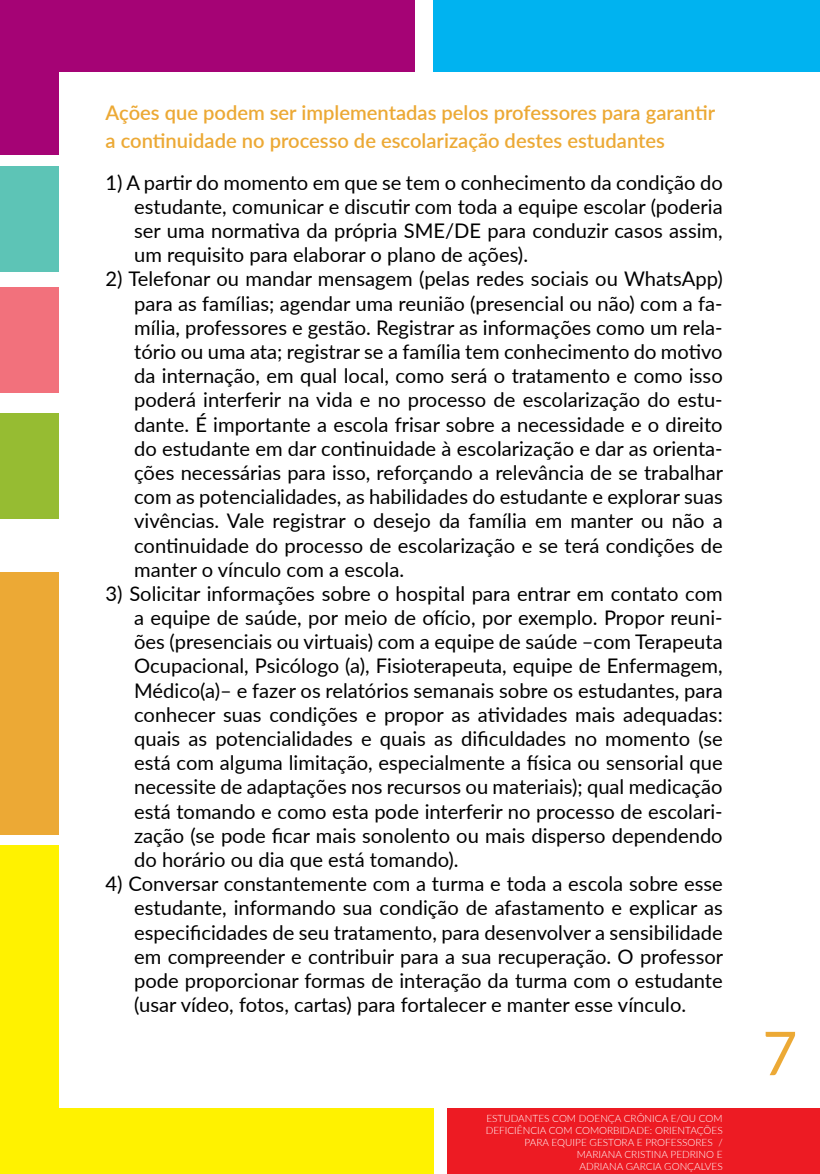
<style>
.page{position:relative;width:820px;height:1174px;background:#fff}
.page>*{position:absolute;margin:0;border:0;box-sizing:border-box;transform-origin:0 0}
.t1{font:60.4px "Lato";color:#eca935}
.t2{font:20.2px/24.2px "Lato";color:#000;text-align:justify}
.t3{font:600 20.2px/28.2px "Lato";color:#eca935}
.t4{font:300 10px/12px "Lato";color:#fff;text-align:right}
</style>
<div class="page">
<div style="left:0;top:845px;width:433px;height:328px;background:#fff200"></div>
<div style="left:447px;top:856px;width:372px;height:317px;background:#ed1b23"></div>
<div style="left:0;top:572px;width:414px;height:262px;background:#eca935"></div>
<div style="left:0;top:287px;width:819px;height:105px;background:#f2717c"></div>
<div style="left:0;top:166px;width:819px;height:105px;background:#5dc4b6"></div>
<div style="left:0;top:413px;width:819px;height:105px;background:#96bc32"></div>
<div style="left:433px;top:0;width:386px;height:155px;background:#00b3f0"></div>
<div style="left:0;top:0;width:414px;height:155px;background:#a50375"></div>
<div style="left:60px;top:72px;width:759px;height:1034px;background:#fff"></div>
<p class="t3" style="left:106px;top:98px;width:611px">Ações que podem ser implementadas pelos professores para garantir a continuidade no processo de escolarização destes estudantes</p>
<p class="t2" style="left:134px;top:169px;width:590px;text-indent:-29px">1) A partir do momento em que se tem o conhecimento da condição do estudante, comunicar e discutir com toda a equipe escolar (poderia ser uma normativa da própria SME/DE para conduzir casos assim, um requisito para elaborar o plano de ações).</p>
<p class="t2" style="left:134px;top:266px;width:590px;text-indent:-29px">2) Telefonar ou mandar mensagem (pelas redes sociais ou WhatsApp) para as famílias; agendar uma reunião (presencial ou não) com a fa&shy;mília, professores e gestão. Registrar as informações como um rela&shy;tório ou uma ata; registrar se a família tem conhecimento do motivo da internação, em qual local, como será o tratamento e como isso poderá interferir na vida e no processo de escolarização do estu&shy;dante. É importante a escola frisar sobre a necessidade e o direito do estudante em dar continuidade à escolarização e dar as orienta&shy;ções necessárias para isso, reforçando a relevância de se trabalhar com as potencialidades, as habilidades do estudante e explorar suas vivências. Vale registrar o desejo da família em manter ou não a continuidade do processo de escolarização e se terá condições de manter o vínculo com a escola.</p>
<p class="t2" style="left:134px;top:580px;width:590px;text-indent:-29px">3) Solicitar informações sobre o hospital para entrar em contato com a equipe de saúde, por meio de ofício, por exemplo. Propor reuni&shy;ões (presenciais ou virtuais) com a equipe de saúde –com Terapeuta Ocupacional, Psicólogo (a), Fisioterapeuta, equipe de Enfermagem, Médico(a)– e fazer os relatórios semanais sobre os estudantes, para conhecer suas condições e propor as atividades mais adequadas: quais as potencialidades e quais as dificuldades no momento (se está com alguma limitação, especialmente a física ou sensorial que necessite de adaptações nos recursos ou materiais); qual medicação está tomando e como esta pode interferir no processo de escolari&shy;zação (se pode ficar mais sonolento ou mais disperso dependendo do horário ou dia que está tomando).</p>
<p class="t2" style="left:134px;top:870px;width:590px;text-indent:-29px">4) Conversar constantemente com a turma e toda a escola sobre esse estudante, informando sua condição de afastamento e explicar as especificidades de seu tratamento, para desenvolver a sensibilidade em compreender e contribuir para a sua recuperação. O professor pode proporcionar formas de interação da turma com o estudante (usar vídeo, fotos, cartas) para fortalecer e manter esse vínculo.</p>
<p class="t4" style="left:485px;top:1111px;width:238px">ESTUDANTES COM DOENÇA CRÔNICA E/OU COM DEFICIÊNCIA COM COMORBIDADE: ORIENTAÇÕES PARA EQUIPE GESTORA E PROFESSORES / MARIANA CRISTINA PEDRINO E<br>ADRIANA GARCIA GONÇALVES</p>
<h1 class="t1" style="left:762px;top:1009px;width:37px">7</h1>
</div>
